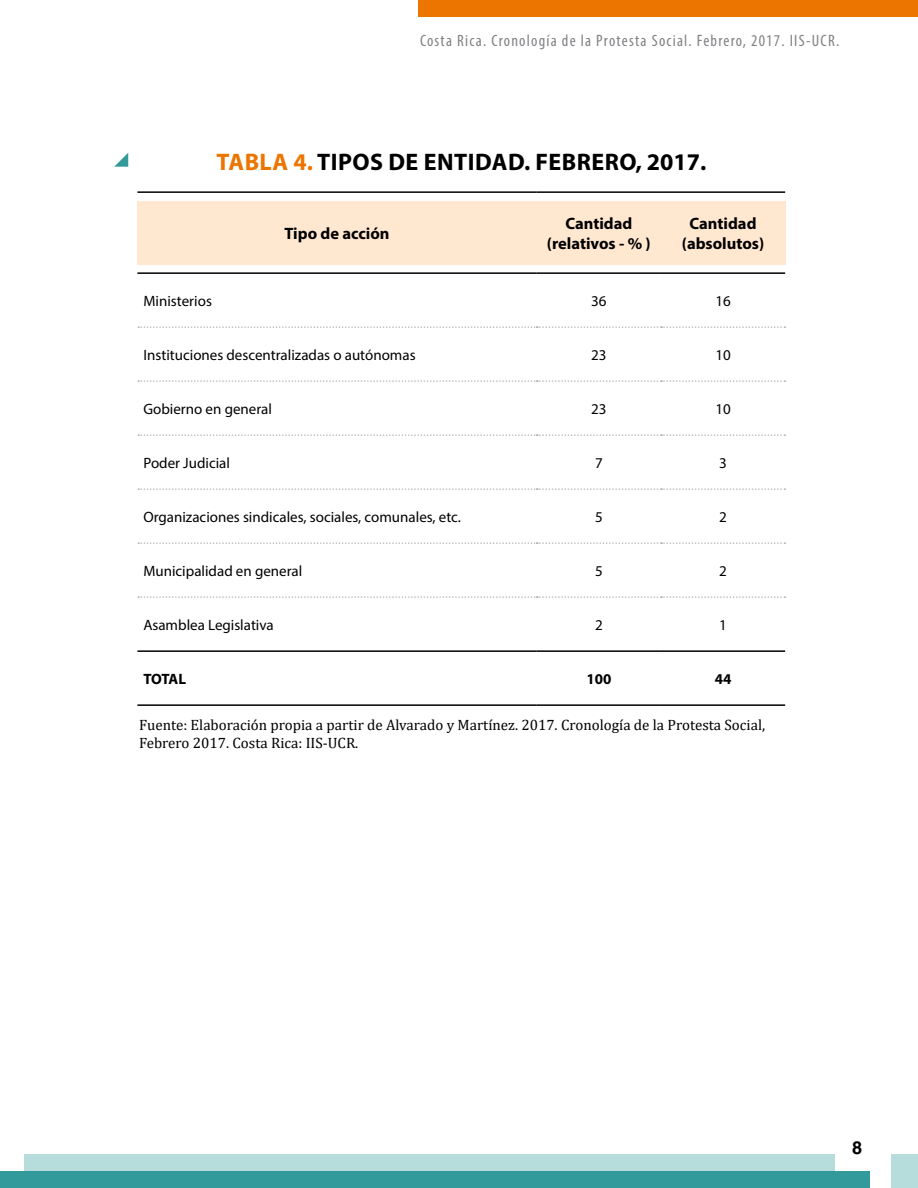
<style>
.page{position:relative;width:918px;height:1188px;background:#fff}
.page>*{position:absolute;margin:0;border:0;box-sizing:border-box;transform-origin:0 0}
.t1{font:700 24px "Myriad Pro";letter-spacing:.02em;color:#000}
.t2{font:700 18px "Helvetica LT Std";color:#000}
.t3{font:condensed 16.5px "Myriad Pro";letter-spacing:.075em;color:#808285}
.t4{font:700 16.5px/19.5px "Myriad Pro";color:#000;text-align:center}
.t5{font:15px "Myriad Pro";color:#000}
.t6{font:15px/18px "Cambria";color:#000}
.t7{font:700 15px "Myriad Pro";color:#000}
.s1{color:#ec7500}
</style>
<div class="page">
<div style="left:418px;top:0;width:500px;height:17px;background:#ec7500"></div>
<div style="left:24px;top:1154px;width:810px;height:34px;background:#b7dcdc"></div>
<div style="left:891px;top:1154px;width:27px;height:34px;background:#b7dcdc"></div>
<div style="left:0;top:1172px;width:869px;height:16px;background:#329a9a"></div>
<div style="left:137px;top:201px;width:649px;height:63px;background:#ffe7d0"></div>
<svg style="left:114px;top:153px;width:14px;height:14px"></svg>
<svg style="left:138px;top:326px;width:647px;height:2px"></svg>
<svg style="left:138px;top:380px;width:647px;height:2px"></svg>
<svg style="left:138px;top:434px;width:647px;height:2px"></svg>
<svg style="left:138px;top:488px;width:647px;height:2px"></svg>
<svg style="left:138px;top:542px;width:647px;height:2px"></svg>
<svg style="left:138px;top:596px;width:647px;height:2px"></svg>
<hr style="left:137px;top:191px;width:400px;height:2px;background:#000">
<hr style="left:537px;top:191px;width:124px;height:2px;background:#000">
<hr style="left:661px;top:191px;width:124px;height:2px;background:#000">
<hr style="left:137px;top:272px;width:400px;height:2px;background:#000">
<hr style="left:537px;top:272px;width:124px;height:2px;background:#000">
<hr style="left:661px;top:272px;width:124px;height:2px;background:#000">
<hr style="left:137px;top:650px;width:400px;height:2px;background:#000">
<hr style="left:537px;top:650px;width:124px;height:2px;background:#000">
<hr style="left:661px;top:650px;width:124px;height:2px;background:#000">
<hr style="left:137px;top:704px;width:400px;height:2px;background:#000">
<hr style="left:537px;top:704px;width:124px;height:2px;background:#000">
<hr style="left:661px;top:704px;width:124px;height:2px;background:#000">
<p class="t3" style="left:420px;top:31px;width:421px">Costa Rica. Cronología de la Protesta Social. Febrero, 2017. IIS-UCR.</p>
<h1 class="t1" style="left:217px;top:146px;width:491px"><span class="s1">TABLA 4.</span> TIPOS DE ENTIDAD. FEBRERO, 2017.</h1>
<p class="t4" style="left:285px;top:223px;width:106px">Tipo de acción</p>
<p class="t4" style="left:547px;top:213px;width:105px">Cantidad (relativos - % )</p>
<p class="t4" style="left:682px;top:213px;width:84px">Cantidad (absolutos)</p>
<p class="t5" style="left:143px;top:291px;width:70px">Ministerios</p>
<p class="t5" style="left:591px;top:291px;width:17px">36</p>
<p class="t5" style="left:715px;top:291px;width:17px">16</p>
<p class="t5" style="left:143px;top:345px;width:274px">Instituciones descentralizadas o autónomas</p>
<p class="t5" style="left:591px;top:345px;width:17px">23</p>
<p class="t5" style="left:715px;top:345px;width:17px">10</p>
<p class="t5" style="left:143px;top:399px;width:130px">Gobierno en general</p>
<p class="t5" style="left:591px;top:399px;width:17px">23</p>
<p class="t5" style="left:715px;top:399px;width:17px">10</p>
<p class="t5" style="left:143px;top:453px;width:88px">Poder Judicial</p>
<p class="t5" style="left:595px;top:453px;width:9px">7</p>
<p class="t5" style="left:719px;top:453px;width:9px">3</p>
<p class="t5" style="left:143px;top:507px;width:319px">Organizaciones sindicales, sociales, comunales, etc.</p>
<p class="t5" style="left:595px;top:507px;width:9px">5</p>
<p class="t5" style="left:719px;top:507px;width:9px">2</p>
<p class="t5" style="left:143px;top:561px;width:160px">Municipalidad en general</p>
<p class="t5" style="left:595px;top:561px;width:9px">5</p>
<p class="t5" style="left:719px;top:561px;width:9px">2</p>
<p class="t5" style="left:143px;top:615px;width:132px">Asamblea Legislativa</p>
<p class="t5" style="left:595px;top:615px;width:9px">2</p>
<p class="t5" style="left:719px;top:615px;width:9px">1</p>
<p class="t7" style="left:143px;top:669px;width:44px">TOTAL</p>
<p class="t7" style="left:586px;top:669px;width:26px">100</p>
<p class="t7" style="left:715px;top:669px;width:18px">44</p>
<p class="t6" style="left:139px;top:716px;width:627px">Fuente: Elaboración propia a partir de Alvarado y Martínez. 2017. Cronología de la Protesta Social,<br>Febrero 2017. Costa Rica: IIS-UCR.</p>
<p class="t2" style="left:852px;top:1137px;width:12px">8</p>
</div>
